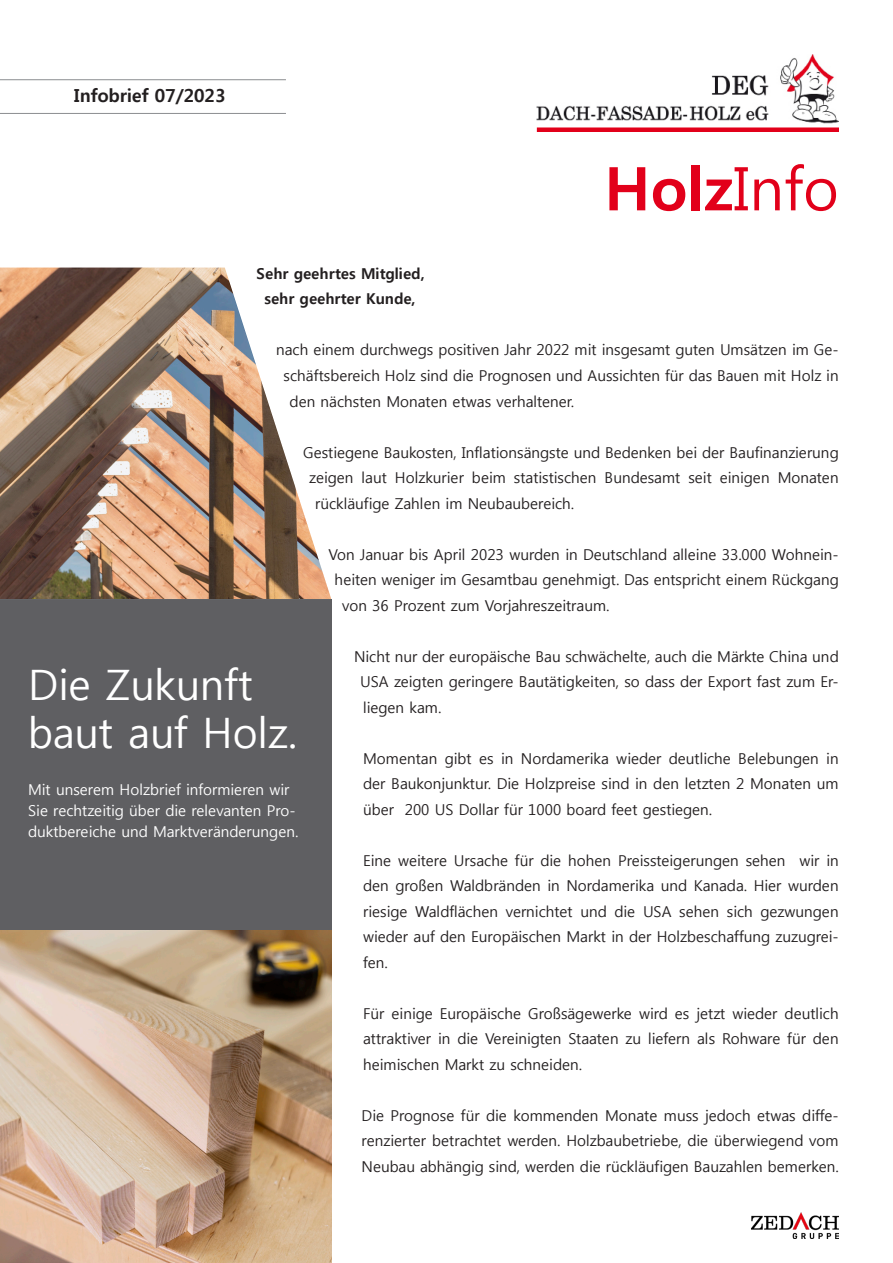
<style>
.page{position:relative;width:893px;height:1263px;background:#fff}
.page>*{position:absolute;margin:0;border:0;box-sizing:border-box;transform-origin:0 0}
.t1{font:700 60px "Malgun Gothic";color:#e2001a}
.t2{font:42px/48px "Malgun Gothic";color:#fff}
.t3{font:700 18px "Malgun Gothic";color:#231f20}
.t4{font:15px/25.5px "Malgun Gothic";color:#231f20;text-align:justify}
.t5{font:15px/21px "Malgun Gothic";color:#fff}
.t6{font:700 15px "Malgun Gothic";color:#231f20}
.s1{font-weight:400}
</style>
<div class="page">
<img style="left:536px;top:54px;width:303px;height:70px">
<img style="left:751px;top:1212px;width:88px;height:26px">
<hr style="left:0;top:79px;width:286px;height:1px;background:#8b8d90">
<hr style="left:0;top:113px;width:286px;height:1px;background:#8b8d90">
<div style="left:537px;top:127px;width:302px;height:5px;background:#e2001a"></div>
<div style="left:0;top:599px;width:332px;height:332px;background:#5f5f62"></div>
<img style="left:1px;top:931px;width:331px;height:332px">
<svg style="left:0;top:268px;width:331px;height:331px"></svg>
<p class="t3" style="left:74px;top:85px;width:153px">Infobrief 07/2023</p>
<p class="t1" style="left:604px;top:153px;width:236px">Holz<span class="s1">Info</span></p>
<p class="t6" style="left:257px;top:265px;width:169px">Sehr geehrtes Mitglied,</p>
<p class="t6" style="left:264px;top:290px;width:153px">sehr geehrter Kunde,</p>
<p class="t4" style="left:276px;top:338px;width:564px">nach einem durchwegs positiven Jahr 2022 mit insgesamt guten Umsätzen im Ge-</p>
<p class="t4" style="left:284px;top:363px;width:556px">schäftsbereich Holz sind die Prognosen und Aussichten für das Bauen mit Holz in</p>
<p class="t4" style="left:290px;top:389px;width:286px">den nächsten Monaten etwas verhaltener.</p>
<p class="t4" style="left:303px;top:440px;width:537px">Gestiegene Baukosten, Inflationsängste und Bedenken bei der Baufinanzierung</p>
<p class="t4" style="left:309px;top:465px;width:531px">zeigen laut Holzkurier beim statistischen Bundesamt seit einigen Monaten</p>
<p class="t4" style="left:315px;top:491px;width:260px">rückläufige Zahlen im Neubaubereich.</p>
<p class="t4" style="left:329px;top:542px;width:511px">Von Januar bis April 2023 wurden in Deutschland alleine 33.000 Wohnein-</p>
<p class="t4" style="left:335px;top:567px;width:506px">heiten weniger im Gesamtbau genehmigt. Das entspricht einem Rückgang</p>
<p class="t4" style="left:342px;top:593px;width:269px">von 36 Prozent zum Vorjahreszeitraum.</p>
<p class="t4" style="left:360px;top:644px;width:480px;text-indent:-6px">Nicht nur der europäische Bau schwächelte, auch die Märkte China und USA zeigten geringere Bautätigkeiten, so dass der Export fast zum Er&shy;liegen kam.</p>
<p class="t4" style="left:363px;top:746px;width:477px">Momentan gibt es in Nordamerika wieder deutliche Belebungen in der Baukonjunktur. Die Holzpreise sind in den letzten 2 Monaten um über 200 US Dollar für 1000 board feet gestiegen.</p>
<p class="t4" style="left:363px;top:848px;width:477px">Eine weitere Ursache für die hohen Preissteigerungen sehen wir in den großen Waldbränden in Nordamerika und Kanada. Hier wurden riesige Waldflächen vernichtet und die USA sehen sich gezwungen wieder auf den Europäischen Markt in der Holzbeschaffung zuzugrei&shy;fen.</p>
<p class="t4" style="left:363px;top:1001px;width:477px">Für einige Europäische Großsägewerke wird es jetzt wieder deutlich attraktiver in die Vereinigten Staaten zu liefern als Rohware für den heimischen Markt zu schneiden.</p>
<p class="t4" style="left:362px;top:1103px;width:479px">Die Prognose für die kommenden Monate muss jedoch etwas diffe&shy;renzierter betrachtet werden. Holzbaubetriebe, die überwiegend vom Neubau abhängig sind, werden die rückläufigen Bauzahlen bemerken.</p>
<p class="t2" style="left:28px;top:662px;width:270px">Die Zukunft baut auf Holz.</p>
<p class="t5" style="left:28px;top:779px;width:272px">Mit unserem Holzbrief informieren wir<br>Sie rechtzeitig über die relevanten Pro&shy;duktbereiche und Marktveränderungen.</p>
</div>
